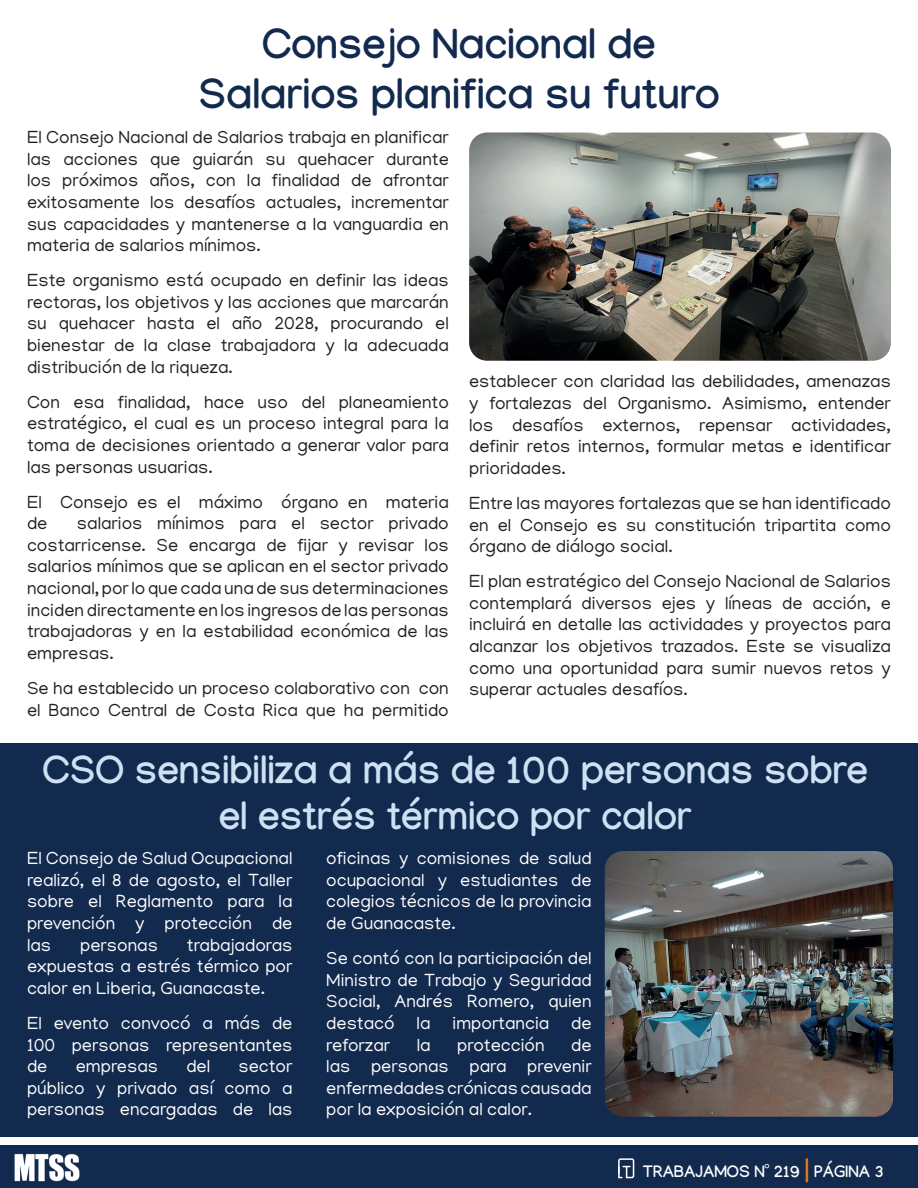
<style>
.page{position:relative;width:918px;height:1188px;background:#fff}
.page>*{position:absolute;margin:0;border:0;box-sizing:border-box;transform-origin:0 0}
.t1{font:700 42px/50.4px "Manjari";color:#132a4f;text-align:center}
.t2{font:700 39px/46.8px "Manjari";color:#cee1f3;text-align:center}
.t3{font:18px/21.6px "Manjari";color:#231f20;text-align:justify}
.t4{font:18px/21.6px "Manjari";color:#fff;text-align:justify}
.t5{font:700 16.5px "Manjari";color:#fff}
.s1{font-weight:400;font-size:30px;color:#ea7e1d}
</style>
<div class="page">
<div style="left:0;top:1146px;width:918px;height:42px;background:#132a4f"></div>
<svg style="left:618px;top:1158px;width:17px;height:21px"></svg>
<img style="left:14px;top:1153px;width:66px;height:29px">
<div style="left:0;top:743px;width:918px;height:393px;background:#132a4f"></div>
<img style="left:469px;top:133px;width:422px;height:228px">
<img style="left:605px;top:851px;width:288px;height:266px">
<h1 class="t1" style="left:198px;top:18px;width:523px">Consejo Nacional de<br>Salarios planifica su futuro</h1>
<p class="t3" style="left:27px;top:126px;width:423px">El Consejo Nacional de Salarios trabaja en planificar las acciones que guiarán su quehacer durante los próximos años, con la finalidad de afrontar exitosamente los desafíos actuales, incrementar sus capacidades y mantenerse a la vanguardia en materia de salarios mínimos.</p>
<p class="t3" style="left:27px;top:269px;width:423px">Este organismo está ocupado en definir las ideas rectoras, los objetivos y las acciones que marcarán su quehacer hasta el año 2028, procurando el bienestar de la clase trabajadora y la adecuada distribución de la riqueza.</p>
<p class="t3" style="left:27px;top:391px;width:423px">Con esa finalidad, hace uso del planeamiento estratégico, el cual es un proceso integral para la toma de decisiones orientado a generar valor para las personas usuarias.</p>
<p class="t3" style="left:27px;top:491px;width:423px">El Consejo es el máximo órgano en materia de</p>
<p class="t3" style="left:27px;top:512px;width:423px;text-indent:50px">salarios mínimos para el sector privado costarricense. Se encarga de fijar y revisar los salarios mínimos que se aplican en el sector privado nacional, por lo que cada una de sus determinaciones inciden directamente en los ingresos de las personas trabajadoras y en la estabilidad económica de las empresas.</p>
<p class="t3" style="left:27px;top:677px;width:423px">Se ha establecido un proceso colaborativo con con el Banco Central de Costa Rica que ha permitido</p>
<p class="t3" style="left:469px;top:370px;width:423px">establecer con claridad las debilidades, amenazas y fortalezas del Organismo. Asimismo, entender los desafíos externos, repensar actividades, definir retos internos, formular metas e identificar prioridades.</p>
<p class="t3" style="left:469px;top:492px;width:423px">Entre las mayores fortalezas que se han identificado en el Consejo es su constitución tripartita como órgano de diálogo social.</p>
<p class="t3" style="left:469px;top:570px;width:423px">El plan estratégico del Consejo Nacional de Salarios contemplará diversos ejes y líneas de acción, e incluirá en detalle las actividades y proyectos para alcanzar los objetivos trazados. Este se visualiza como una oportunidad para sumir nuevos retos y superar actuales desafíos.</p>
<h2 class="t2" style="left:42px;top:746px;width:827px">CSO sensibiliza a más de 100 personas sobre el estrés térmico por calor</h2>
<p class="t4" style="left:27px;top:847px;width:267px">El Consejo de Salud Ocupacional realizó, el 8 de agosto, el Taller sobre el Reglamento para la prevención y protección de las</p>
<p class="t4" style="left:27px;top:934px;width:267px;text-indent:160px">trabajadoras expuestas a estrés térmico por calor en Liberia, Guanacaste.</p>
<p class="t4" style="left:27px;top:1012px;width:267px">El evento convocó a más de 100 personas representantes de</p>
<p class="t4" style="left:80px;top:934px;width:79px">personas</p>
<p class="t4" style="left:76px;top:1055px;width:84px">empresas</p>
<p class="t4" style="left:186px;top:1055px;width:25px">del</p>
<p class="t4" style="left:27px;top:1055px;width:267px;text-indent:212px">sector público y privado así como a personas encargadas de las</p>
<p class="t4" style="left:326px;top:847px;width:267px">oficinas y comisiones de salud ocupacional y estudiantes de colegios técnicos de la provincia de Guanacaste.</p>
<p class="t4" style="left:326px;top:947px;width:267px">Se contó con la participación del Ministro de Trabajo y Seguridad Social, Andrés Romero, quien destacó la importancia de reforzar</p>
<p class="t4" style="left:417px;top:1034px;width:15px">la</p>
<p class="t4" style="left:457px;top:1034px;width:89px">protección</p>
<p class="t4" style="left:326px;top:1034px;width:267px;text-indent:245px">de las personas para prevenir enfermedades crónicas causada por la exposición al calor.</p>
<p class="t5" style="left:643px;top:1162px;width:242px">TRABAJAMOS Nº 219 <span class="s1">|</span> PÁGINA 3</p>
</div>
